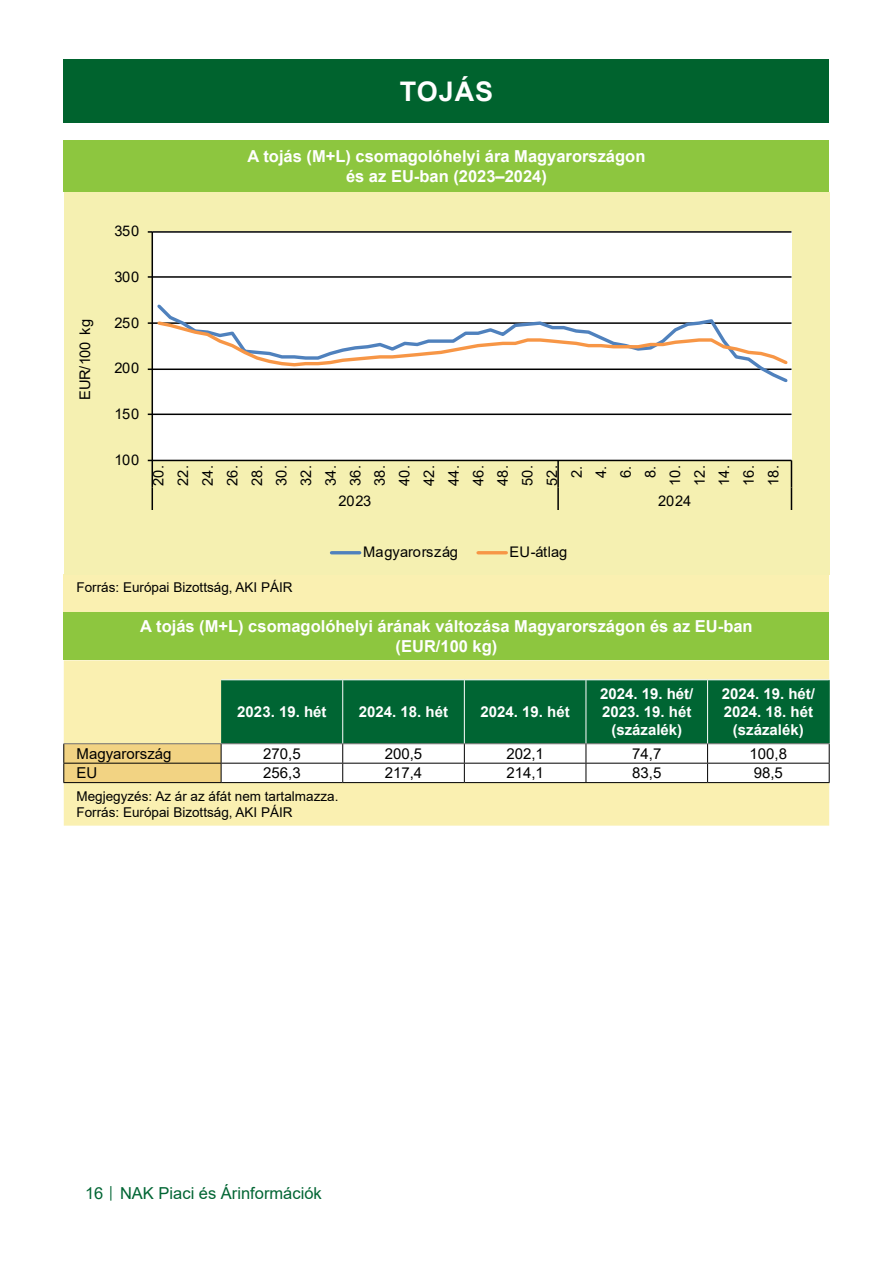
<style>
.page{position:relative;width:893px;height:1263px;background:#fff}
.page>*{position:absolute;margin:0;border:0;box-sizing:border-box;transform-origin:0 0}
.Cím_01_tartalomjegyzeken_kivul{font:700 27px "Arial";letter-spacing:.035em;color:#fff}
.Tablazat_cime{font:700 16.5px/19.8px "Arial";color:#fff;text-align:center}
.t1{font:16.5px "Arial";color:#006533}
.Tablazat_fejlece_kozep{font:700 15px/18px "Arial";color:#fff;text-align:center}
.Tablazat_kozep_ertek{font:15px "Arial";color:#000}
.Tablazat_bal_kategoria{font:15px "Arial";color:#000}
.t2{font:14.7px/24.6px "Arial";letter-spacing:-.02em;color:#000;text-align:center}
.t3{font:14.7px "Arial";letter-spacing:.015em;color:#000}
.Tablazat_forrasa{font:13.5px/16.2px "Arial";color:#000}
.s1{font-size:12px}
</style>
<div class="page">
<div style="left:64px;top:60px;width:765px;height:63px;background:#00632e"></div>
<div style="left:64px;top:611px;width:765px;height:49px;background:#8dc63f"></div>
<div style="left:64px;top:660px;width:765px;height:166px;background:#faf0b1"></div>
<hr style="left:221px;top:679px;width:122px;height:1px;background:#fff">
<hr style="left:343px;top:679px;width:121px;height:1px;background:#fff">
<hr style="left:464px;top:679px;width:122px;height:1px;background:#fff">
<hr style="left:586px;top:679px;width:122px;height:1px;background:#fff">
<hr style="left:708px;top:679px;width:122px;height:1px;background:#fff">
<svg style="left:63px;top:680px;width:767px;height:102px"></svg>
<hr style="left:63px;top:782px;width:158px;height:1px;background:#000">
<hr style="left:221px;top:782px;width:122px;height:1px;background:#000">
<hr style="left:343px;top:782px;width:121px;height:1px;background:#000">
<hr style="left:464px;top:782px;width:122px;height:1px;background:#000">
<hr style="left:586px;top:782px;width:122px;height:1px;background:#000">
<hr style="left:708px;top:782px;width:122px;height:1px;background:#000">
<div style="left:64px;top:140px;width:765px;height:51px;background:#8dc63f"></div>
<div style="left:64px;top:574px;width:765px;height:37px;background:#faf0b1"></div>
<div style="left:64px;top:192px;width:765px;height:382px;background:#f5f0b1"></div>
<div style="left:153px;top:231px;width:639px;height:229px;background:#fff"></div>
<hr style="left:152px;top:414px;width:639px;height:1px;background:#000">
<hr style="left:152px;top:368px;width:639px;height:2px;background:#000">
<hr style="left:152px;top:322px;width:639px;height:2px;background:#000">
<hr style="left:152px;top:276px;width:639px;height:2px;background:#000">
<hr style="left:152px;top:231px;width:639px;height:2px;background:#000">
<hr style="left:152px;top:232px;width:1px;height:228px;background:#000">
<hr style="left:152px;top:460px;width:639px;height:1px;background:#000">
<hr style="left:557px;top:460px;width:2px;height:27px;background:#000">
<svg style="left:148px;top:460px;width:5px;height:50px"></svg>
<hr style="left:557px;top:487px;width:2px;height:23px;background:#000">
<svg style="left:791px;top:460px;width:1px;height:50px"></svg>
<svg style="left:148px;top:319px;width:642px;height:51px"></svg>
<hr style="left:332px;top:551px;width:28px;height:3px;background:#4f81bd">
<hr style="left:478px;top:551px;width:28px;height:3px;background:#f79646">
<p class="Cím_01_tartalomjegyzeken_kivul" style="left:400px;top:73px;width:95px">TOJÁS</p>
<p class="t2" style="left:72px;top:400px;width:83px;rotate:-90deg">EUR/100 kg</p>
<p class="Tablazat_cime" style="left:248px;top:146px;width:399px">A tojás (M+L) csomagolóhelyi ára Magyarországon és az EU-ban (2023–2024)</p>
<p class="t2" style="left:114px;top:219px;width:27px">350</p>
<p class="t2" style="left:114px;top:265px;width:27px">300</p>
<p class="t2" style="left:114px;top:310px;width:27px">250</p>
<p class="t2" style="left:114px;top:356px;width:27px">200</p>
<p class="t2" style="left:114px;top:402px;width:27px">150</p>
<p class="t2" style="left:114px;top:447px;width:27px">100</p>
<p class="t2" style="left:146px;top:486px;width:22px;rotate:-90deg">20.<br>22.<br>24.<br>26.<br>28.<br>30.<br>32.<br>34.<br>36.<br>38.<br>40.<br>42.<br>44.<br>46.<br>48.<br>50.<br>52.<br>2.<br>4.<br>6.<br>8.<br>10.<br>12.<br>14.<br>16.<br>18.</p>
<p class="t2" style="left:339px;top:488px;width:34px">2023</p>
<p class="t2" style="left:658px;top:488px;width:34px">2024</p>
<p class="t3" style="left:363px;top:542px;width:96px">Magyarország</p>
<p class="t2" style="left:509px;top:540px;width:59px">EU-átlag</p>
<p class="Tablazat_forrasa" style="left:77px;top:579px;width:218px">Forrás: Európai Bizottság, AKI PÁIR</p>
<p class="Tablazat_cime" style="left:140px;top:616px;width:614px">A tojás (M+L) csomagolóhelyi árának változása Magyarországon és az EU-ban (EUR/100 kg)</p>
<p class="Tablazat_fejlece_kozep" style="left:237px;top:703px;width:91px">2023. 19. hét</p>
<p class="Tablazat_fejlece_kozep" style="left:359px;top:703px;width:91px">2024. 18. hét</p>
<p class="Tablazat_fejlece_kozep" style="left:481px;top:703px;width:91px">2024. 19. hét</p>
<p class="Tablazat_fejlece_kozep" style="left:600px;top:685px;width:95px">2024. 19. hét/<br>2023. 19. hét (százalék)</p>
<p class="Tablazat_fejlece_kozep" style="left:722px;top:685px;width:95px">2024. 19. hét/<br>2024. 18. hét (százalék)</p>
<p class="Tablazat_bal_kategoria" style="left:77px;top:743px;width:97px">Magyarország</p>
<p class="Tablazat_kozep_ertek" style="left:263px;top:743px;width:39px">270,5</p>
<p class="Tablazat_kozep_ertek" style="left:385px;top:743px;width:39px">200,5</p>
<p class="Tablazat_kozep_ertek" style="left:506px;top:743px;width:39px">202,1</p>
<p class="Tablazat_kozep_ertek" style="left:632px;top:743px;width:31px">74,7</p>
<p class="Tablazat_kozep_ertek" style="left:750px;top:743px;width:39px">100,8</p>
<p class="Tablazat_bal_kategoria" style="left:77px;top:763px;width:22px">EU</p>
<p class="Tablazat_kozep_ertek" style="left:263px;top:763px;width:39px">256,3</p>
<p class="Tablazat_kozep_ertek" style="left:385px;top:763px;width:39px">217,4</p>
<p class="Tablazat_kozep_ertek" style="left:506px;top:763px;width:39px">214,1</p>
<p class="Tablazat_kozep_ertek" style="left:632px;top:763px;width:31px">83,5</p>
<p class="Tablazat_kozep_ertek" style="left:754px;top:763px;width:31px">98,5</p>
<p class="Tablazat_forrasa" style="left:77px;top:788px;width:263px">Megjegyzés: Az ár az áfát nem tartalmazza.<br>Forrás: Európai Bizottság, AKI PÁIR</p>
<p class="t1" style="left:85px;top:1182px;width:238px">16 <span class="s1">│</span> NAK Piaci és Árinformációk</p>
</div>
